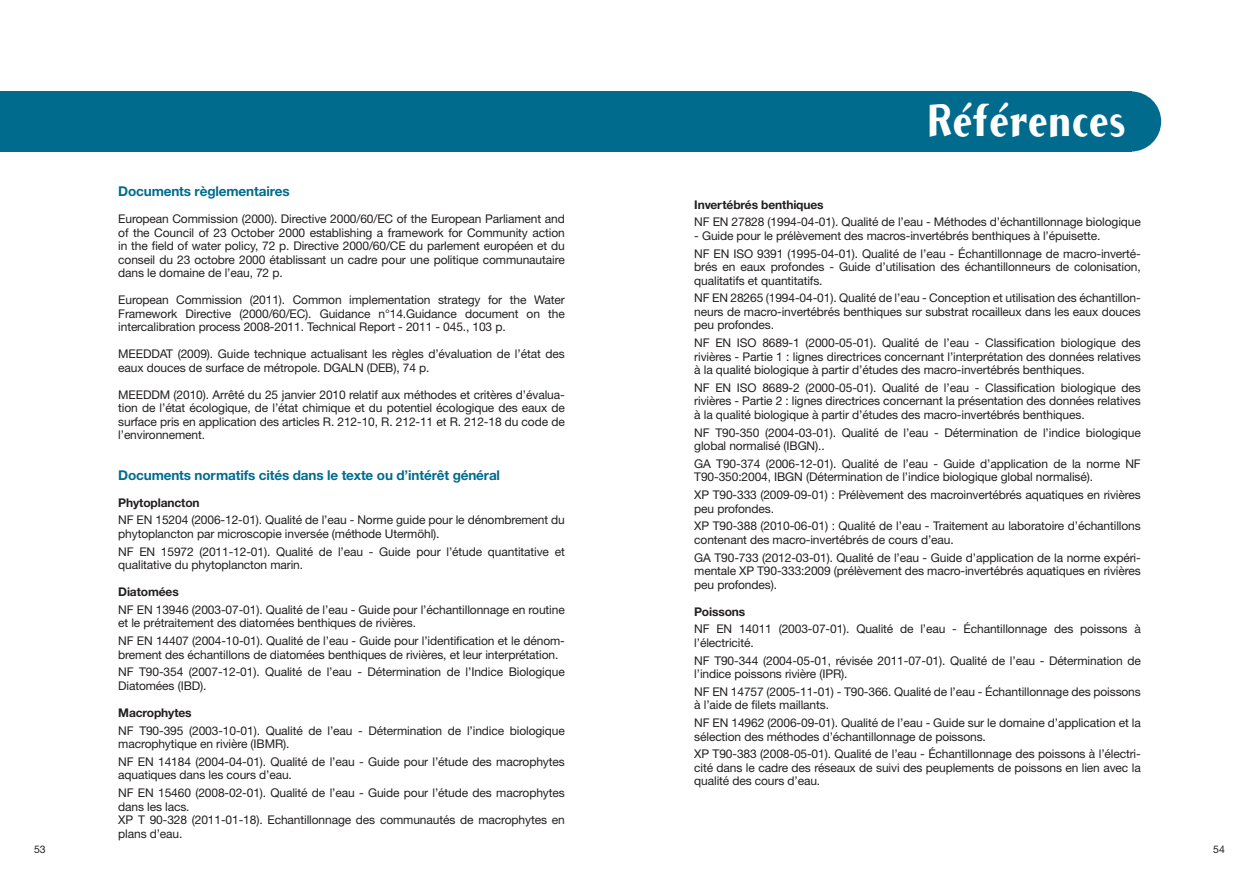
<style>
.page{position:relative;width:1259px;height:893px;background:#fff}
.page>*{position:absolute;margin:0;border:0;box-sizing:border-box;transform-origin:0 0}
.t1{font:700 45px "Arbitrary";color:#fff}
.t2{font:700 13.5px "Helvetica Neue CE";letter-spacing:-.01em;color:#016b8d}
.t3{font:12px/13.5px "Helvetica Neue";letter-spacing:-.01em;color:#231f20}
.t4{font:700 12px "Helvetica Neue CE";letter-spacing:-.01em;color:#231f20}
.t5{font:10.5px "Helvetica Neue";color:#231f20}
</style>
<div class="page">
<div style="left:0;top:91px;width:1131px;height:61px;background:#016b8d"></div>
<div style="left:1101px;top:91px;width:60px;height:61px;background:#016b8d;border-radius:50%"></div>
<p class="t2" style="left:118px;top:183px;width:173px">Documents règlementaires</p>
<p class="t3" style="left:118px;top:212px;width:448px;text-align:justify">European Commission (2000). Directive 2000/60/EC of the European Parliament and of the Council of 23 October 2000 establishing a framework for Community action in the field of water policy, 72 p. Directive 2000/60/CE du parlement européen et du conseil du 23 octobre 2000 établissant un cadre pour une politique communautaire dans le domaine de l’eau, 72 p.</p>
<p class="t3" style="left:118px;top:293px;width:448px;text-align:justify">European Commission (2011). Common implementation strategy for the Water Framework Directive (2000/60/EC). Guidance n°14.Guidance document on the intercalibration process 2008-2011. Technical Report - 2011 - 045., 103 p.</p>
<p class="t3" style="left:118px;top:347px;width:448px">MEEDDAT (2009). Guide technique actualisant les règles d’évaluation de l’état des eaux douces de surface de métropole. DGALN (DEB), 74 p.</p>
<p class="t3" style="left:118px;top:387px;width:448px;text-align:justify">MEEDDM (2010). Arrêté du 25 janvier 2010 relatif aux méthodes et critères d’évalua&shy;tion de l’état écologique, de l’état chimique et du potentiel écologique des eaux de surface pris en application des articles R. 212-10, R. 212-11 et R. 212-18 du code de l’environnement.</p>
<p class="t2" style="left:118px;top:466px;width:383px">Documents normatifs cités dans le texte ou d’intérêt général</p>
<p class="t4" style="left:118px;top:495px;width:83px">Phytoplancton</p>
<p class="t3" style="left:118px;top:513px;width:448px">NF EN 15204 (2006-12-01). Qualité de l’eau - Norme guide pour le dénombrement du phytoplancton par microscopie inversée (méthode Utermöhl).</p>
<p class="t3" style="left:118px;top:544px;width:448px">NF EN 15972 (2011-12-01). Qualité de l’eau - Guide pour l’étude quantitative et qualitative du phytoplancton marin.</p>
<p class="t4" style="left:118px;top:584px;width:62px">Diatomées</p>
<p class="t3" style="left:118px;top:603px;width:448px">NF EN 13946 (2003-07-01). Qualité de l’eau - Guide pour l’échantillonnage en routine et le prétraitement des diatomées benthiques de rivières.</p>
<p class="t3" style="left:118px;top:634px;width:448px">NF EN 14407 (2004-10-01). Qualité de l’eau - Guide pour l’identification et le dénom&shy;brement des échantillons de diatomées benthiques de rivières, et leur interprétation.</p>
<p class="t3" style="left:118px;top:665px;width:448px">NF T90-354 (2007-12-01). Qualité de l’eau - Détermination de l’Indice Biologique<br>Diatomées (IBD).</p>
<p class="t4" style="left:118px;top:705px;width:75px">Macrophytes</p>
<p class="t3" style="left:118px;top:723px;width:448px">NF T90-395 (2003-10-01). Qualité de l’eau - Détermination de l’indice biologique macrophytique en rivière (IBMR).</p>
<p class="t3" style="left:118px;top:755px;width:448px">NF EN 14184 (2004-04-01). Qualité de l’eau - Guide pour l’étude des macrophytes aquatiques dans les cours d’eau.</p>
<p class="t3" style="left:118px;top:786px;width:448px">NF EN 15460 (2008-02-01). Qualité de l’eau - Guide pour l’étude des macrophytes dans les lacs.<br>XP T 90-328 (2011-01-18). Echantillonnage des communautés de macrophytes en plans d’eau.</p>
<h1 class="t1" style="left:927px;top:92px;width:201px">Références</h1>
<p class="t4" style="left:694px;top:197px;width:131px">Invertébrés benthiques</p>
<p class="t3" style="left:694px;top:215px;width:448px">NF EN 27828 (1994-04-01). Qualité de l’eau - Méthodes d’échantillonnage biologique</p>
<p class="t3" style="left:694px;top:226px;width:448px;line-height:17.7px">- Guide pour le prélèvement des macros-invertébrés benthiques à l’épuisette.<br>NF EN ISO 9391 (1995-04-01). Qualité de l’eau - Échantillonnage de macro-inverté-</p>
<p class="t3" style="left:694px;top:260px;width:448px">brés en eaux profondes - Guide d’utilisation des échantillonneurs de colonisation, qualitatifs et quantitatifs.</p>
<p class="t3" style="left:694px;top:291px;width:448px;text-align:justify">NF EN 28265 (1994-04-01). Qualité de l’eau - Conception et utilisation des échantillon&shy;neurs de macro-invertébrés benthiques sur substrat rocailleux dans les eaux douces peu profondes.</p>
<p class="t3" style="left:694px;top:336px;width:448px;text-align:justify">NF EN ISO 8689-1 (2000-05-01). Qualité de l’eau - Classification biologique des rivières - Partie 1 : lignes directrices concernant l’interprétation des données relatives à la qualité biologique à partir d’études des macro-invertébrés benthiques.</p>
<p class="t3" style="left:694px;top:381px;width:448px;text-align:justify">NF EN ISO 8689-2 (2000-05-01). Qualité de l’eau - Classification biologique des rivières - Partie 2 : lignes directrices concernant la présentation des données relatives à la qualité biologique à partir d’études des macro-invertébrés benthiques.</p>
<p class="t3" style="left:694px;top:425px;width:448px">NF T90-350 (2004-03-01). Qualité de l’eau - Détermination de l’indice biologique global normalisé (IBGN)..</p>
<p class="t3" style="left:694px;top:457px;width:448px">GA T90-374 (2006-12-01). Qualité de l’eau - Guide d’application de la norme NF<br>T90-350:2004, IBGN (Détermination de l’indice biologique global normalisé).</p>
<p class="t3" style="left:694px;top:488px;width:448px">XP T90-333 (2009-09-01) : Prélèvement des macroinvertébrés aquatiques en rivières peu profondes.</p>
<p class="t3" style="left:694px;top:519px;width:448px">XP T90-388 (2010-06-01) : Qualité de l’eau - Traitement au laboratoire d’échantillons contenant des macro-invertébrés de cours d’eau.</p>
<p class="t3" style="left:694px;top:550px;width:448px;text-align:justify">GA T90-733 (2012-03-01). Qualité de l’eau - Guide d’application de la norme expéri&shy;mentale XP T90-333:2009 (prélèvement des macro-invertébrés aquatiques en rivières peu profondes).</p>
<p class="t4" style="left:694px;top:604px;width:53px">Poissons</p>
<p class="t3" style="left:694px;top:622px;width:448px">NF EN 14011 (2003-07-01). Qualité de l’eau - Échantillonnage des poissons à l’électricité.</p>
<p class="t3" style="left:694px;top:653px;width:448px">NF T90-344 (2004-05-01, révisée 2011-07-01). Qualité de l’eau - Détermination de l’indice poissons rivière (IPR).</p>
<p class="t3" style="left:694px;top:685px;width:448px">NF EN 14757 (2005-11-01) - T90-366. Qualité de l’eau - Échantillonnage des poissons à l’aide de filets maillants.</p>
<p class="t3" style="left:694px;top:716px;width:448px">NF EN 14962 (2006-09-01). Qualité de l’eau - Guide sur le domaine d’application et la sélection des méthodes d’échantillonnage de poissons.</p>
<p class="t3" style="left:694px;top:747px;width:448px;text-align:justify">XP T90-383 (2008-05-01). Qualité de l’eau - Échantillonnage des poissons à l’électri&shy;cité dans le cadre des réseaux de suivi des peuplements de poissons en lien avec la qualité des cours d’eau.</p>
<p class="t5" style="left:34px;top:843px;width:13px">53</p>
<p class="t5" style="left:1213px;top:843px;width:13px">54</p>
</div>
